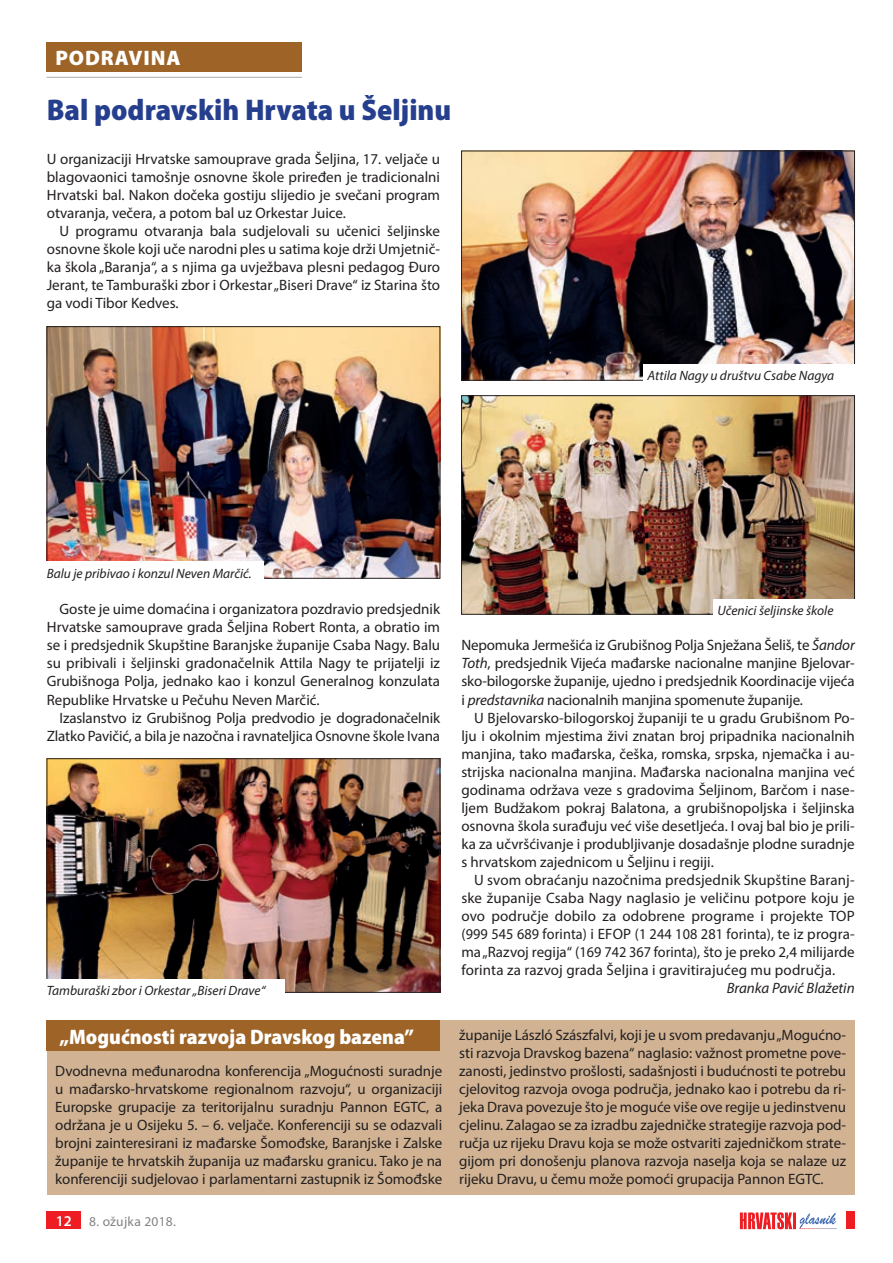
<style>
.page{position:relative;width:893px;height:1263px;background:#fff}
.page>*{position:absolute;margin:0;border:0;box-sizing:border-box;transform-origin:0 0}
.t1{font:900 semi-condensed 30px "Myriad Pro";color:#253f8e}
.t2{font:900 semi-condensed 21px "Myriad Pro";color:#fff}
.t3{font:900 21px "Myriad Pro";letter-spacing:.04em;color:#fff}
.t4{font:15px/18px "Myriad Pro";letter-spacing:-.005em;color:#231f20;text-align:justify}
.t5{font:italic 15px "Myriad Pro";color:#231f20}
.t6{font:italic 13.5px "Myriad Pro";color:#231f20}
.t7{font:13.5px "Myriad Pro";letter-spacing:.02em;color:#808285}
.s1{font-weight:600;font-size:15px;color:#fff}
.s2{font-style:italic}
</style>
<div class="page">
<svg style="left:740px;top:1212px;width:96px;height:17px"></svg>
<div style="left:846px;top:1212px;width:9px;height:17px;background:#ee1d23"></div>
<div style="left:47px;top:1212px;width:34px;height:17px;background:#ee1d23"></div>
<div style="left:47px;top:43px;width:255px;height:29px;background:#9e6427"></div>
<hr style="left:47px;top:77px;width:255px;height:1px;background:#a8a9ad">
<div style="left:47px;top:1020px;width:808px;height:175px;background:#d1b393"></div>
<div style="left:47px;top:1020px;width:393px;height:31px;background:#9e6427"></div>
<img style="left:49px;top:328px;width:389px;height:248px">
<div style="left:47px;top:326px;width:393px;height:252px;border:1px solid #231f20"></div>
<img style="left:463px;top:153px;width:390px;height:225px">
<div style="left:461px;top:151px;width:394px;height:229px;border:1px solid #231f20"></div>
<img style="left:463px;top:397px;width:390px;height:215px">
<div style="left:461px;top:395px;width:394px;height:219px;border:1px solid #231f20"></div>
<img style="left:49px;top:760px;width:389px;height:230px">
<div style="left:47px;top:758px;width:393px;height:234px;border:1px solid #231f20"></div>
<div style="left:43px;top:562px;width:221px;height:21px;background:#fff"></div>
<div style="left:643px;top:364px;width:247px;height:22px;background:#fff"></div>
<div style="left:713px;top:599px;width:143px;height:22px;background:#fff"></div>
<div style="left:43px;top:979px;width:242px;height:21px;background:#fff"></div>
<h2 class="t3" style="left:55px;top:44px;width:127px">PODRAVINA</h2>
<h1 class="t1" style="left:47px;top:90px;width:406px">Bal podravskih Hrvata u Šeljinu</h1>
<p class="t4" style="left:47px;top:150px;width:395px">U organizaciji Hrvatske samouprave grada Šeljina, 17. veljače u blagovaonici tamošnje osnovne škole priređen je tradicionalni Hrvatski bal. Nakon dočeka gostiju slijedio je svečani program otvaranja, večera, a potom bal uz Orkestar Juice.</p>
<p class="t4" style="left:47px;top:222px;width:395px;text-indent:13px">U programu otvaranja bala sudjelovali su učenici šeljinske osnovne škole koji uče narodni ples u satima koje drži Umjetnič&shy;ka škola „Baranja“, a s njima ga uvježbava plesni pedagog Đuro Jerant, te Tamburaški zbor i Orkestar „Biseri Drave“ iz Starina što ga vodi Tibor Kedves.</p>
<p class="t6" style="left:648px;top:367px;width:188px">Attila Nagy u društvu Csabe Nagya</p>
<p class="t6" style="left:47px;top:565px;width:206px">Balu je pribivao i konzul Neven Marčić.</p>
<p class="t4" style="left:47px;top:600px;width:395px;text-indent:13px">Goste je uime domaćina i organizatora pozdravio predsjednik Hrvatske samouprave grada Šeljina Robert Ronta, a obratio im se i predsjednik Skupštine Baranjske županije Csaba Nagy. Balu su pribivali i šeljinski gradonačelnik Attila Nagy te prijatelji iz Grubišnoga Polja, jednako kao i konzul Generalnog konzulata Republike Hrvatske u Pečuhu Neven Marčić.</p>
<p class="t4" style="left:47px;top:708px;width:395px;text-align:right">Izaslanstvo iz Grubišnog Polja predvodio je dogradonačelnik<br>Zlatko Pavičić, a bila je nazočna i ravnateljica Osnovne škole Ivana</p>
<p class="t6" style="left:47px;top:982px;width:220px">Tamburaški zbor i Orkestar „Biseri Drave“</p>
<h2 class="t2" style="left:60px;top:1023px;width:356px">„Mogućnosti razvoja Dravskog bazena”</h2>
<p class="t4" style="left:55px;top:1062px;width:388px">Dvodnevna međunarodna konferencija „Mogućnosti suradnje u mađarsko-hrvatskome regionalnom razvoju“, u organizaciji Europske grupacije za teritorijalnu suradnju Pannon EGTC, a održana je u Osijeku 5. – 6. veljače. Konferenciji su se odazvali brojni zainteresirani iz mađarske Šomođske, Baranjske i Zalske županije te hrvatskih županija uz mađarsku granicu. Tako je na konferenciji sudjelovao i parlamentarni zastupnik iz Šomođske</p>
<p class="t7" style="left:56px;top:1213px;width:122px"><span class="s1">12</span> 8. ožujka 2018.</p>
<p class="t6" style="left:717px;top:602px;width:118px">Učenici šeljinske škole</p>
<p class="t4" style="left:461px;top:636px;width:395px">Nepomuka Jermešića iz Grubišnog Polja Snježana Šeliš, te <span class="s2">Šandor Toth</span>, predsjednik Vijeća mađarske nacionalne manjine Bjelovar&shy;sko-bilogorske županije, ujedno i predsjednik Koordinacije vijeća i <span class="s2">predstavnika</span> nacionalnih manjina spomenute županije.</p>
<p class="t4" style="left:461px;top:708px;width:395px;text-indent:13px">U Bjelovarsko-bilogorskoj županiji te u gradu Grubišnom Po&shy;lju i okolnim mjestima živi znatan broj pripadnika nacionalnih manjina, tako mađarska, češka, romska, srpska, njemačka i au&shy;strijska nacionalna manjina. Mađarska nacionalna manjina već godinama održava veze s gradovima Šeljinom, Barčom i nase&shy;ljem Budžakom pokraj Balatona, a grubišnopoljska i šeljinska osnovna škola surađuju već više desetljeća. I ovaj bal bio je prili&shy;ka za učvršćivanje i produbljivanje dosadašnje plodne suradnje s hrvatskom zajednicom u Šeljinu i regiji.</p>
<p class="t4" style="left:461px;top:870px;width:395px;text-indent:13px">U svom obraćanju nazočnima predsjednik Skupštine Baranj&shy;ske županije Csaba Nagy naglasio je veličinu potpore koju je ovo područje dobilo za odobrene programe i projekte TOP (999 545 689 forinta) i EFOP (1 244 108 281 forinta), te iz progra&shy;ma „Razvoj regija“ (169 742 367 forinta), što je preko 2,4 milijarde forinta za razvoj grada Šeljina i gravitirajućeg mu područja.</p>
<p class="t5" style="left:727px;top:978px;width:129px">Branka Pavić Blažetin</p>
<p class="t4" style="left:459px;top:1026px;width:388px">županije László Szászfalvi, koji je u svom predavanju „Mogućno&shy;sti razvoja Dravskog bazena“ naglasio: važnost prometne pove&shy;zanosti, jedinstvo prošlosti, sadašnjosti i budućnosti te potrebu cjelovitog razvoja ovoga područja, jednako kao i potrebu da ri&shy;jeka Drava povezuje što je moguće više ove regije u jedinstvenu cjelinu. Zalagao se za izradbu zajedničke strategije razvoja pod&shy;ručja uz rijeku Dravu koja se može ostvariti zajedničkom strate&shy;gijom pri donošenju planova razvoja naselja koja se nalaze uz rijeku Dravu, u čemu može pomoći grupacija Pannon EGTC.</p>
</div>
